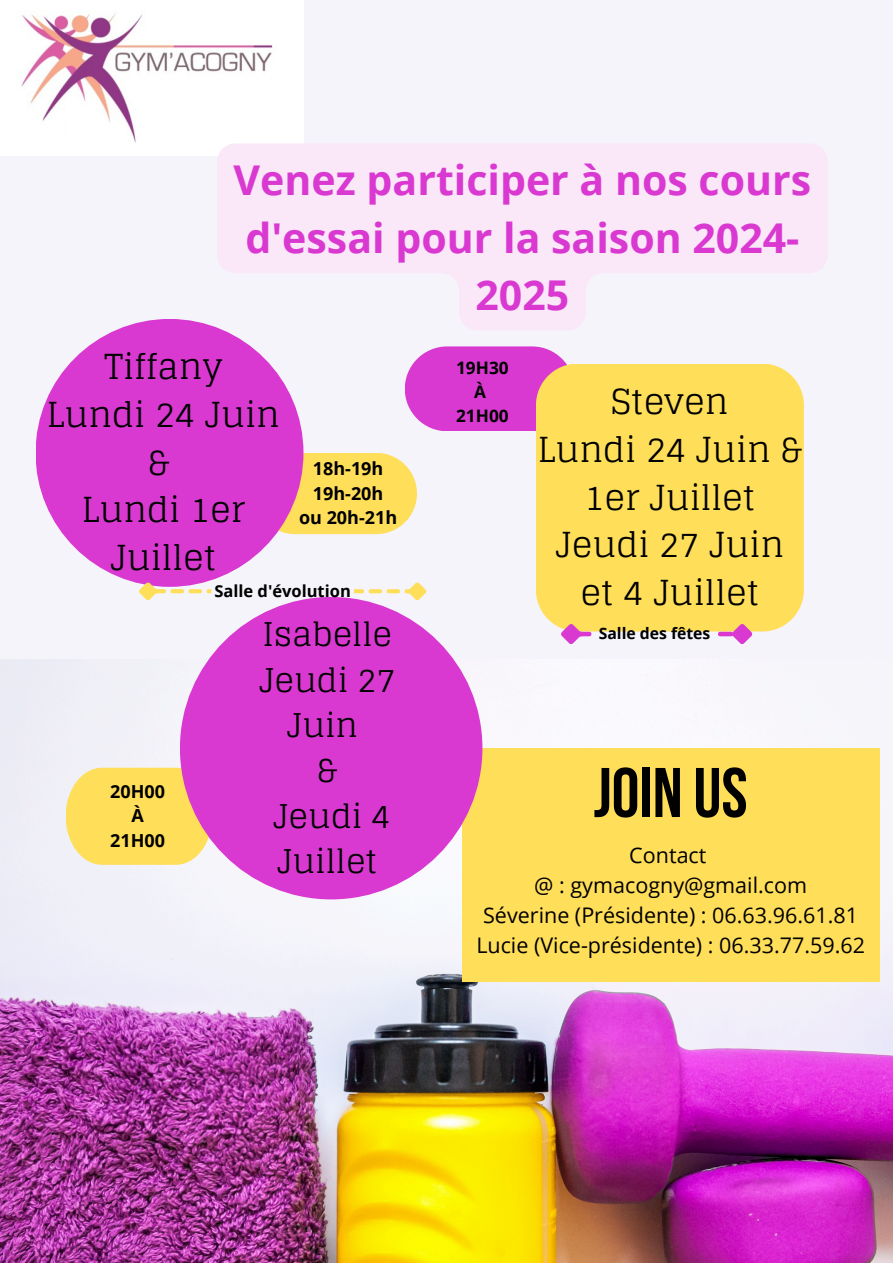
<style>
.page{position:relative;width:893px;height:1263px;background:#f5f4fa}
.page>*{position:absolute;margin:0;border:0;box-sizing:border-box;transform-origin:0 0}
.t1{font:700 70.05px "Bebas Neue";color:#000}
.t2{font:700 41.1px/57.3px "Open Sans";color:#d939d1;text-align:center}
.t3{font:34.5px/47.8px "Glegoo";color:#000;text-align:center}
.t4{font:32.7px/45.4px "Glegoo";color:#000;text-align:center}
.t5{font:21.52px/30px "Open Sans";color:#000;text-align:center}
.t6{font:700 18px/24.8px "Open Sans";color:#000;text-align:center}
.t7{font:700 17.25px/23.6px "Open Sans";color:#000;text-align:center}
.t8{font:700 16.5px "Open Sans";color:#000}
.t9{font:700 15.75px "Open Sans";color:#000}
</style>
<div class="page">
<img style="left:0;top:659px;width:893px;height:604px">
<div style="left:462px;top:748px;width:417px;height:233px;background:#ffde59"></div>
<img style="left:0;top:0;width:303px;height:155px">
<div style="left:254px;top:453px;width:163px;height:81px;background:#ffde59;border-radius:41px"></div>
<div style="left:36px;top:319px;width:267px;height:268px;background:#d939d1;border-radius:50%"></div>
<svg style="left:66px;top:768px;width:146px;height:97px;background:#fddf66"></svg>
<div style="left:180px;top:597px;width:302px;height:302px;background:#d939d1;border-radius:50%"></div>
<div style="left:405px;top:346px;width:169px;height:85px;background:#d939d1;border-radius:42px"></div>
<div style="left:536px;top:364px;width:268px;height:267px;background:#ffde59"></div>
<svg style="left:139px;top:582px;width:287px;height:18px"></svg>
<svg style="left:561px;top:624px;width:191px;height:20px"></svg>
<svg style="left:217px;top:143px;width:610px;height:187px;fill:#fae8f9"></svg>
<h5 class="t2" style="left:233px;top:151px;width:579px">Venez participer à nos cours d'essai pour la saison 2024-<br>2025</h5>
<p class="t3" style="left:47px;top:343px;width:235px">Tiffany<br>Lundi 24 Juin &amp;<br>Lundi 1er<br>Juillet</p>
<h3 class="t6" style="left:313px;top:456px;width:72px">18h-19h</h3>
<p class="t6" style="left:313px;top:480px;width:72px">19h-20h</p>
<h5 class="t6" style="left:299px;top:505px;width:100px">ou 20h-21h</h5>
<h1 class="t6" style="left:110px;top:778px;width:56px">20H00<br>À<br>21H00</h1>
<p class="t8" style="left:214px;top:580px;width:138px">Salle d'évolution</p>
<h3 class="t4" style="left:259px;top:612px;width:138px">Isabelle<br>Jeudi 27<br>Juin<br>&amp;<br>Jeudi 4<br>Juillet</h3>
<h4 class="t7" style="left:456px;top:356px;width:54px">19H30<br>À<br>21H00</h4>
<p class="t3" style="left:538px;top:378px;width:265px">Steven<br>Lundi 24 Juin &amp;<br>1er Juillet<br>Jeudi 27 Juin et 4 Juillet</p>
<p class="t9" style="left:598px;top:622px;width:113px">Salle des fêtes</p>
<h3 class="t1" style="left:594px;top:764px;width:155px">JOIN US</h3>
<p class="t5" style="left:476px;top:839px;width:390px">Contact<br>@ : gymacogny@gmail.com<br>Séverine (Présidente) : 06.63.96.61.81<br>Lucie (Vice-présidente) : 06.33.77.59.62</p>
</div>
